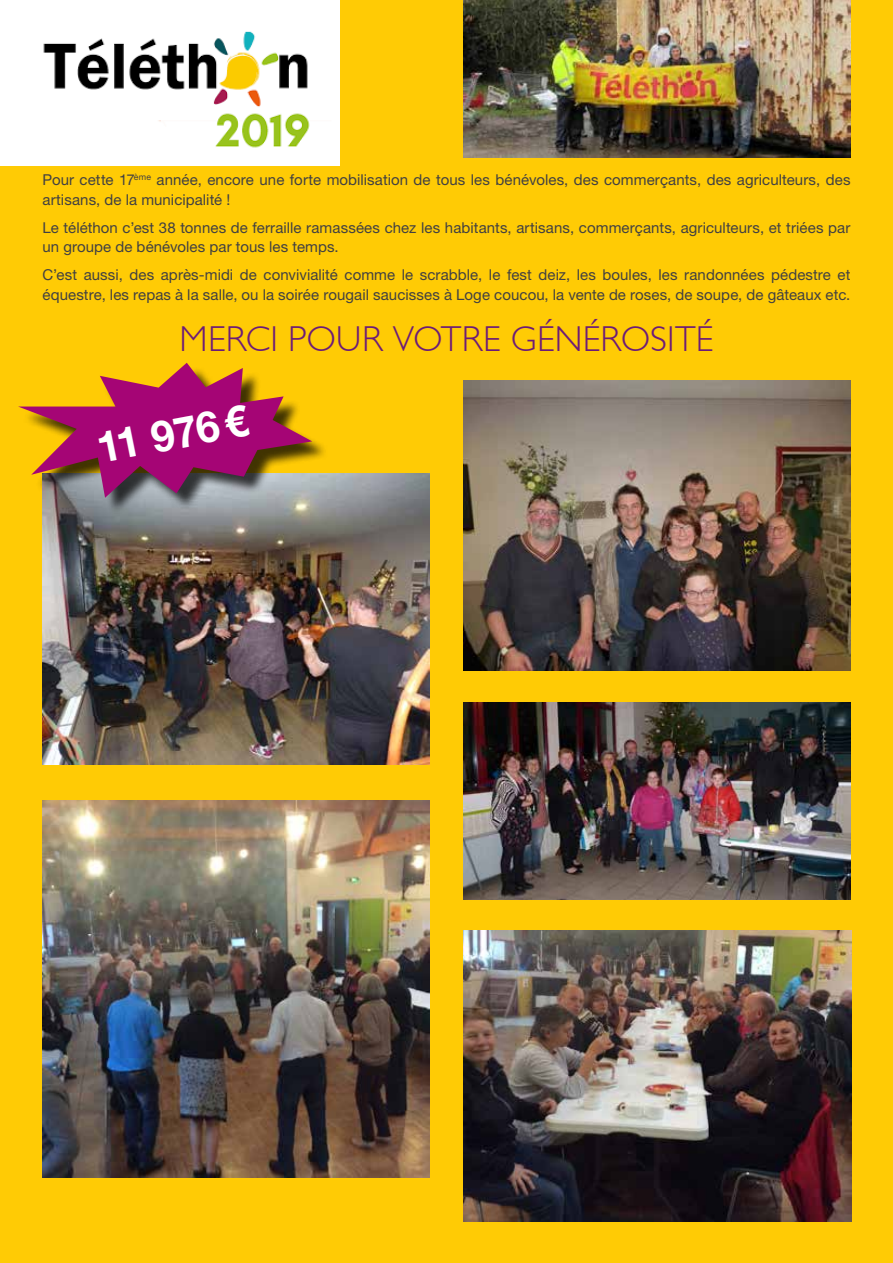
<style>
.page{position:relative;width:893px;height:1263px;background:#ffcb05}
.page>*{position:absolute;margin:0;border:0;box-sizing:border-box;transform-origin:0 0}
.t1{font:700 43.2px "Helvetica Neue LT Std";color:#fff}
.t2{font:300 36px "Gill Sans";letter-spacing:.005em;color:#6c1b78}
.t3{font:15px/19.5px "Helvetica Neue LT Std";letter-spacing:.005em;color:#414042}
</style>
<div class="page">
<div style="left:0;top:0;width:338px;height:166px;background:#fff"></div>
<img style="left:43px;top:474px;width:386px;height:290px">
<div style="left:22px;top:366px;width:307px;height:149px;background:#000;opacity:.75"></div>
<svg style="left:18px;top:362px;width:299px;height:153px"></svg>
<img style="left:463px;top:931px;width:388px;height:290px">
<img style="left:43px;top:801px;width:386px;height:377px">
<img style="left:43px;top:0;width:296px;height:166px">
<img style="left:463px;top:0;width:387px;height:157px">
<img style="left:463px;top:702px;width:387px;height:197px">
<img style="left:463px;top:381px;width:387px;height:290px">
<p class="t3" style="left:43px;top:170px;width:809px">Pour cette 17<sup>ème</sup> année, encore une forte mobilisation de tous les bénévoles, des commerçants, des agriculteurs, des artisans, de la municipalité !</p>
<p class="t3" style="left:43px;top:217px;width:809px">Le téléthon c’est 38 tonnes de ferraille ramassées chez les habitants, artisans, commerçants, agriculteurs, et triées par un groupe de bénévoles par tous les temps.</p>
<p class="t3" style="left:43px;top:265px;width:809px">C’est aussi, des après-midi de convivialité comme le scrabble, le fest deiz, les boules, les randonnées pédestre et équestre, les repas à la salle, ou la soirée rougail saucisses à Loge coucou, la vente de roses, de soupe, de gâteaux etc.</p>
<h2 class="t2" style="left:180px;top:319px;width:535px">MERCI POUR VOTRE GÉNÉROSITÉ</h2>
<h1 class="t1" style="left:93px;top:422px;width:154px;rotate:-11deg">11 976€</h1>
</div>
